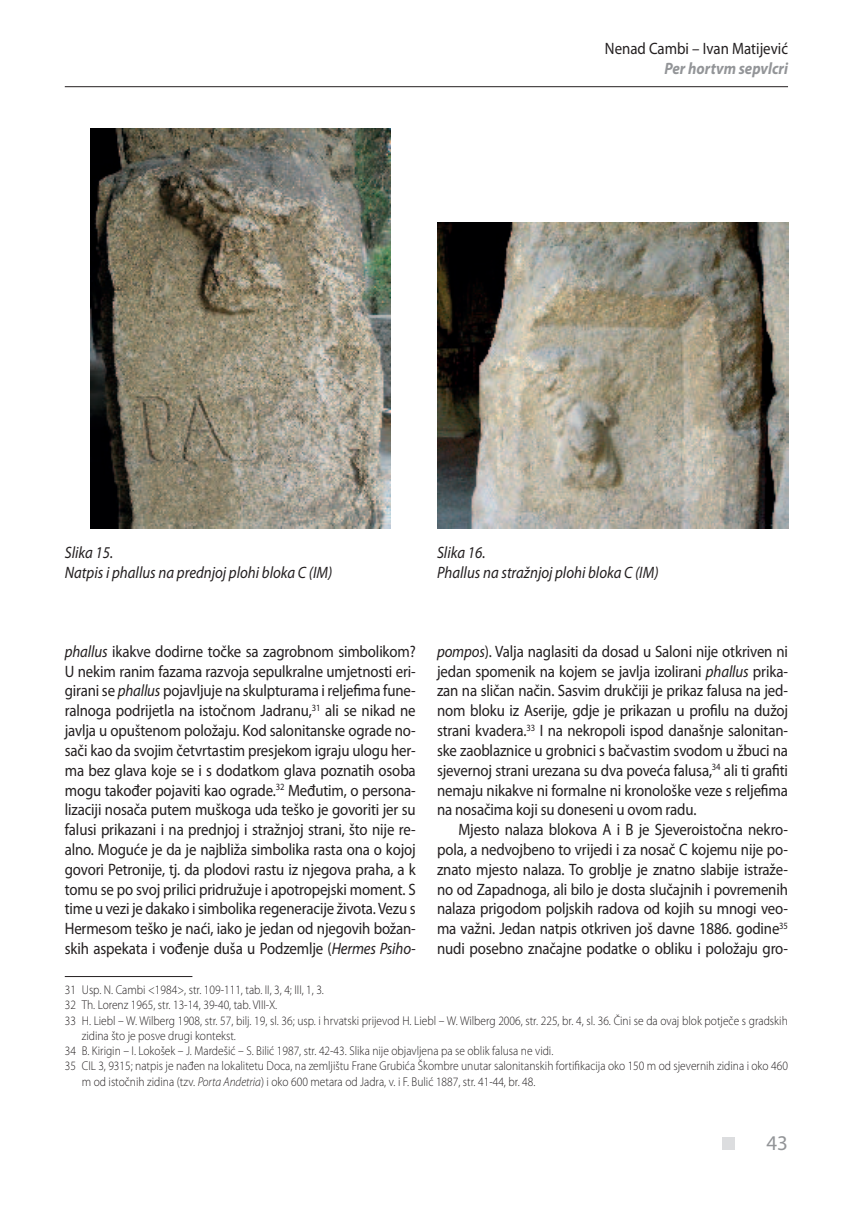
<style>
.page{position:relative;width:853px;height:1213px;background:#fff}
.page>*{position:absolute;margin:0;border:0;box-sizing:border-box;transform-origin:0 0}
.t1{font:21px "Myriad Pro";color:#939598}
.t2{font:16.5px/19.8px "Myriad Pro";letter-spacing:-.01em;color:#231f20;text-align:justify;scale:.9 1}
.t3{font:italic 16.5px/19.8px "Myriad Pro";color:#231f20;scale:.9 1}
.t4{font:italic 700 16.5px "Myriad Pro";color:#939598;scale:.9 1}
.t5{font:300 12.75px "Myriad Pro";color:#231f20;scale:.9 1}
.s1{font-style:italic}
</style>
<div class="page">
<hr style="left:65px;top:86px;width:723px;height:1px;background:#231f20">
<div style="left:722px;top:1136px;width:12px;height:13px;background:#dcdddf"></div>
<hr style="left:65px;top:976px;width:127px;height:1px;background:#231f20">
<img style="left:90px;top:129px;width:300px;height:399px">
<img style="left:437px;top:222px;width:351px;height:306px">
<p class="t2" style="left:605px;top:39px;width:205px">Nenad Cambi – Ivan Matijević</p>
<p class="t4" style="left:664px;top:59px;width:139px">Per hortvm sepvlcri</p>
<p class="t3" style="left:65px;top:542px;width:299px">Slika 15.<br>Natpis i phallus na prednjoj plohi bloka C (IM)</p>
<p class="t3" style="left:437px;top:542px;width:247px">Slika 16.<br>Phallus na stražnjoj plohi bloka C (IM)</p>
<p class="t2" style="left:65px;top:641px;width:391px"><span class="s1">phallus</span> ikakve dodirne točke sa zagrobnom simbolikom?<br>U nekim ranim fazama razvoja sepulkralne umjetnosti eri&shy;girani se <span class="s1">phallus</span> pojavljuje na skulpturama i reljefima fune&shy;ralnoga podrijetla na istočnom Jadranu,<sup>31</sup> ali se nikad ne javlja u opuštenom položaju. Kod salonitanske ograde no&shy;sači kao da svojim četvrtastim presjekom igraju ulogu her&shy;ma bez glava koje se i s dodatkom glava poznatih osoba mogu također pojaviti kao ograde.<sup>32</sup> Međutim, o persona&shy;lizaciji nosača putem muškoga uda teško je govoriti jer su falusi prikazani i na prednjoj i stražnjoj strani, što nije re&shy;alno. Moguće je da je najbliža simbolika rasta ona o kojoj govori Petronije, tj. da plodovi rastu iz njegova praha, a k tomu se po svoj prilici pridružuje i apotropejski moment. S time u vezi je dakako i simbolika regeneracije života. Vezu s Hermesom teško je naći, iako je jedan od njegovih božan&shy;skih aspekata i vođenje duša u Podzemlje (<span class="s1">Hermes Psiho-</span></p>
<p class="t2" style="left:437px;top:641px;width:391px"><span class="s1">pompos</span>). Valja naglasiti da dosad u Saloni nije otkriven ni jedan spomenik na kojem se javlja izolirani <span class="s1">phallus</span> prika&shy;zan na sličan način. Sasvim drukčiji je prikaz falusa na jed&shy;nom bloku iz Aserije, gdje je prikazan u profilu na dužoj strani kvadera.<sup>33</sup> I na nekropoli ispod današnje salonitan&shy;ske zaoblaznice u grobnici s bačvastim svodom u žbuci na sjevernoj strani urezana su dva poveća falusa,<sup>34</sup> ali ti grafiti nemaju nikakve ni formalne ni kronološke veze s reljefima na nosačima koji su doneseni u ovom radu.</p>
<p class="t2" style="left:437px;top:820px;width:391px;text-indent:21px">Mjesto nalaza blokova A i B je Sjeveroistočna nekro&shy;pola, a nedvojbeno to vrijedi i za nosač C kojemu nije po&shy;znato mjesto nalaza. To groblje je znatno slabije istraže&shy;no od Zapadnoga, ali bilo je dosta slučajnih i povremenih nalaza prigodom poljskih radova od kojih su mnogi veo&shy;ma važni. Jedan natpis otkriven još davne 1886. godine<sup>35 </sup>nudi posebno značajne podatke o obliku i položaju gro-</p>
<p class="t5" style="left:65px;top:982px;width:289px">31 Usp. N. Cambi &lt;1984&gt;, str. 109-111, tab. II, 3, 4; III, 1, 3.</p>
<p class="t5" style="left:65px;top:997px;width:237px">32 Th. Lorenz 1965, str. 13-14, 39-40, tab. VIII-X.</p>
<p class="t5" style="left:65px;top:1013px;width:804px">33 H. Liebl – W. Wilberg 1908, str. 57, bilj. 19, sl. 36; usp. i hrvatski prijevod H. Liebl – W. Wilberg 2006, str. 225, br. 4, sl. 36. Čini se da ovaj blok potječe s gradskih</p>
<p class="t5" style="left:82px;top:1028px;width:173px">zidina što je posve drugi kontekst.</p>
<p class="t5" style="left:65px;top:1043px;width:544px">34 B. Kirigin – I. Lokošek – J. Mardešić – S. Bilić 1987, str. 42-43. Slika nije objavljena pa se oblik falusa ne vidi.</p>
<p class="t5" style="left:65px;top:1059px;width:805px">35 CIL 3, 9315; natpis je nađen na lokalitetu Doca, na zemljištu Frane Grubića Škombre unutar salonitanskih fortifikacija oko 150 m od sjevernih zidina i oko 460</p>
<p class="t5" style="left:82px;top:1074px;width:505px">m od istočnih zidina (tzv. <span class="s1">Porta Andetria</span>) i oko 600 metara od Jadra, v. i F. Bulić 1887, str. 41-44, br. 48.</p>
<p class="t1" style="left:766px;top:1131px;width:23px">43</p>
</div>
